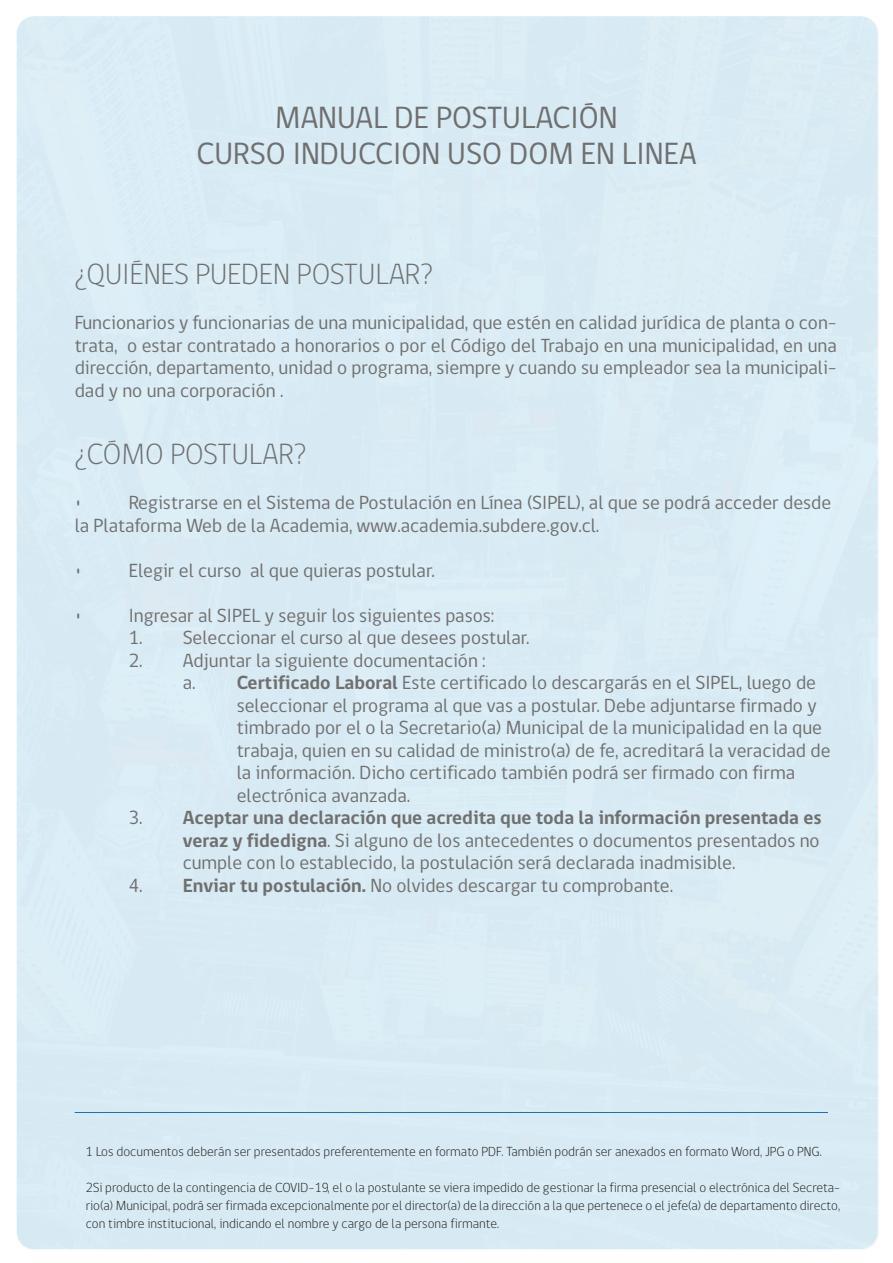
<style>
.page{position:relative;width:893px;height:1263px;background:#fff}
.page>*{position:absolute;margin:0;border:0;box-sizing:border-box;transform-origin:0 0}
.t1{font:31.5px/36px "gob CL";color:#706f6f;text-align:center}
.t2{font:300 30px "gob CL";color:#706f6f}
.t3{font:19.5px/22.5px "gob CL";color:#706f6f;text-align:justify}
.t4{font:300 13.5px/18px "gob CL";color:#1d1d1b;text-align:justify}
.s1{font-weight:700}
</style>
<div class="page">
<div style="left:16px;top:15px;width:862px;height:1235px;background:#d9ebf4;border-radius:18px"></div>
<hr style="left:75px;top:1112px;width:753px;height:1px;background:#1d71b8">
<h1 class="t1" style="left:196px;top:101px;width:502px">MANUAL DE POSTULACIÓN<br>CURSO INDUCCION USO DOM EN LINEA</h1>
<h2 class="t2" style="left:75px;top:254px;width:360px">¿QUIÉNES PUEDEN POSTULAR?</h2>
<p class="t3" style="left:75px;top:312px;width:764px">Funcionarios y funcionarias de una municipalidad, que estén en calidad jurídica de planta o con&shy;trata, o estar contratado a honorarios o por el Código del Trabajo en una municipalidad, en una dirección, departamento, unidad o programa, siempre y cuando su empleador sea la municipali&shy;dad y no una corporación .</p>
<h2 class="t2" style="left:75px;top:434px;width:233px">¿CÓMO POSTULAR?</h2>
<p class="t3" style="left:75px;top:492px;width:9px">•</p>
<p class="t3" style="left:75px;top:492px;width:758px;text-indent:54px">Registrarse en el Sistema de Postulación en Línea (SIPEL), al que se podrá acceder desde la Plataforma Web de la Academia, www.academia.subdere.gov.cl.</p>
<p class="t3" style="left:75px;top:560px;width:9px">•</p>
<p class="t3" style="left:129px;top:560px;width:308px">Elegir el curso al que quieras postular.</p>
<p class="t3" style="left:75px;top:605px;width:9px">•</p>
<p class="t3" style="left:129px;top:605px;width:367px">Ingresar al SIPEL y seguir los siguientes pasos:</p>
<p class="t3" style="left:129px;top:627px;width:402px">1. Seleccionar el curso al que desees postular.</p>
<p class="t3" style="left:129px;top:650px;width:359px">2. Adjuntar la siguiente documentación :</p>
<p class="t3" style="left:183px;top:672px;width:635px">a. <span class="s1">Certificado Laboral</span> Este certificado lo descargarás en el SIPEL, luego de</p>
<p class="t3" style="left:237px;top:695px;width:581px">seleccionar el programa al que vas a postular. Debe adjuntarse firmado y</p>
<p class="t3" style="left:237px;top:717px;width:587px">timbrado por el o la Secretario(a) Municipal de la municipalidad en la que</p>
<p class="t3" style="left:237px;top:740px;width:595px">trabaja, quien en su calidad de ministro(a) de fe, acreditará la veracidad de</p>
<p class="t3" style="left:237px;top:762px;width:560px">la información. Dicho certificado también podrá ser firmado con firma</p>
<p class="t3" style="left:237px;top:785px;width:175px">electrónica avanzada.</p>
<p class="t3" style="left:183px;top:807px;width:641px;text-indent:-54px">3. <span class="s1">Aceptar una declaración que acredita que toda la información presentada es veraz y fidedigna</span>. Si alguno de los antecedentes o documentos presentados no cumple con lo establecido, la postulación será declarada inadmisible.</p>
<p class="t3" style="left:129px;top:875px;width:546px">4. <span class="s1">Enviar tu postulación.</span> No olvides descargar tu comprobante.</p>
<p class="t4" style="left:86px;top:1143px;width:738px">1 Los documentos deberán ser presentados preferentemente en formato PDF. También podrán ser anexados en formato Word, JPG o PNG.</p>
<p class="t4" style="left:86px;top:1179px;width:756px">2Si producto de la contingencia de COVID-19, el o la postulante se viera impedido de gestionar la firma presencial o electrónica del Secreta&shy;rio(a) Municipal, podrá ser firmada excepcionalmente por el director(a) de la dirección a la que pertenece o el jefe(a) de departamento directo, con timbre institucional, indicando el nombre y cargo de la persona firmante.</p>
</div>
